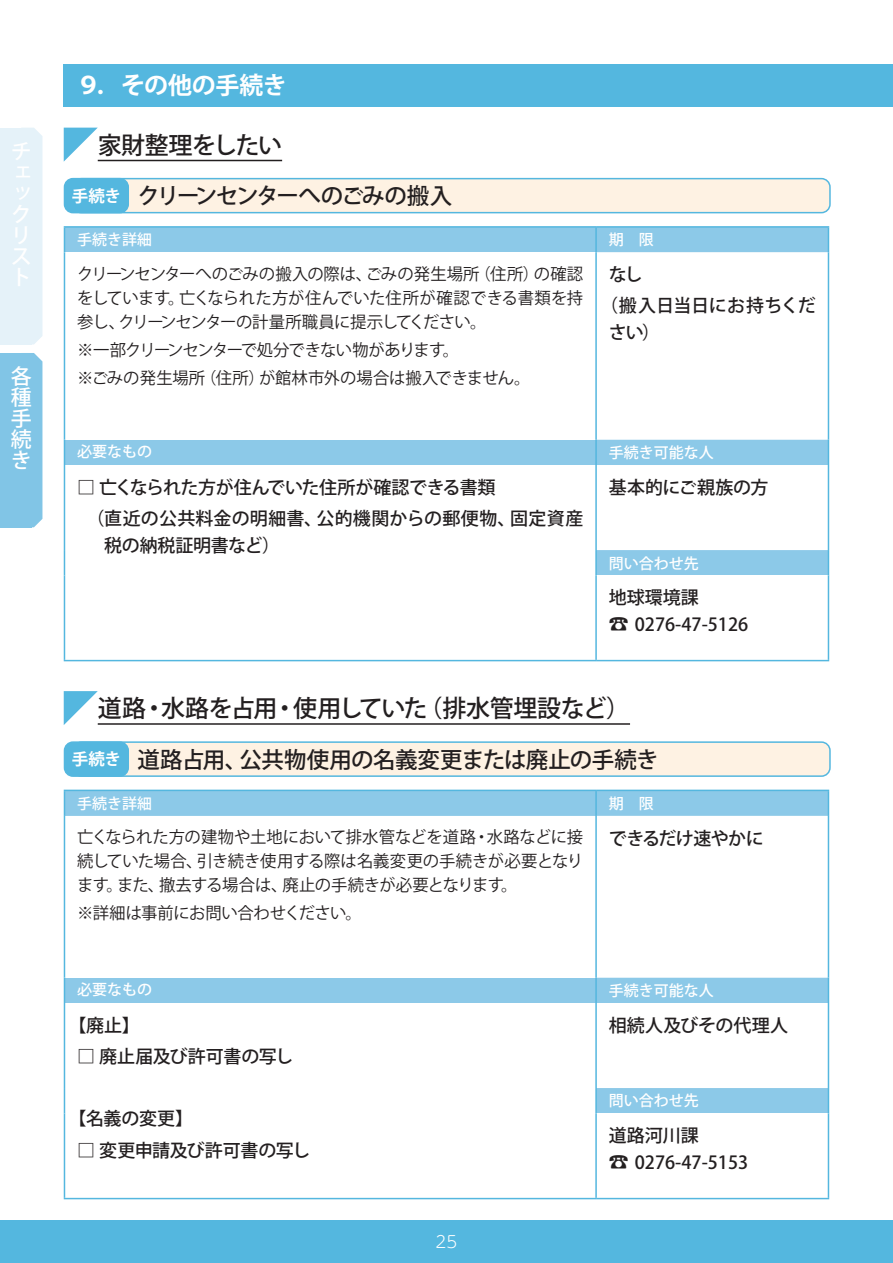
<style>
.page{position:relative;width:893px;height:1263px;background:#fff}
.page>*{position:absolute;margin:0;border:0;box-sizing:border-box;transform-origin:0 0}
.t1{font:24px "Koz Go Pro Medium 90 msp RKSJ H";letter-spacing:-.025em;color:#231f20}
.t2{font:24px "Koz Go Pro Bold 90 msp RKSJ H";letter-spacing:-.015em;color:#fff}
.t3{font:22.5px "Koz Go Pro Medium 90 msp RKSJ H";letter-spacing:-.03em;color:#231f20}
.t4{font:22.5px "Koz Go Pro Medium 90 msp RKSJ H";letter-spacing:-.075em;color:#231f20}
.t5{font:21px/21px "Koz Go Pro Medium 90 msp RKSJ H";color:#fff}
.t6{font:18px/31.2px "Koz Go Pro Medium 90 msp RKSJ H";letter-spacing:-.005em;color:#231f20}
.t7{font:18px "Koz Go Pro Medium 90 msp RKSJ H";letter-spacing:-.03em;color:#231f20}
.t8{font:16.5px/24px "Koz Go Pro Regular 90 msp RKSJ H";letter-spacing:-.02em;color:#231f20;text-align:justify}
.t9{font:16.5px "UD Shin M Go Pr 6 N Light 90 msp RKSJ H";color:#fff}
.t10{font:15px "Koz Go Pro Medium 90 msp RKSJ H";color:#fff}
.s1{font-family:"Koz Go Pro Bold 90 msp RKSJ H";font-size:16.5px;color:#fff}
.s2{font-size:19.8px}
</style>
<div class="page">
<div style="left:0;top:1220px;width:893px;height:43px;background:#54b7df"></div>
<div style="left:64px;top:64px;width:829px;height:42px;background:#54b7df"></div>
<hr style="left:98px;top:160px;width:184px;height:1px;background:#231f20">
<svg style="left:64px;top:128px;width:34px;height:34px"></svg>
<div style="left:73px;top:179px;width:757px;height:34px;background:#fef2e3;border-radius:9px"></div>
<div style="left:72px;top:178px;width:759px;height:35px;border:2px solid #54b7df;border-radius:9px"></div>
<div style="left:64px;top:179px;width:64px;height:34px;background:#54b7df;border-radius:9px"></div>
<div style="left:64px;top:178px;width:65px;height:35px;border:2px solid #54b7df;border-radius:9px"></div>
<div style="left:65px;top:228px;width:763px;height:348px;background:#8cc9e8"></div>
<div style="left:64px;top:252px;width:532px;height:188px;background:#fff"></div>
<svg style="left:597px;top:252px;width:231px;height:298px"></svg>
<div style="left:64px;top:465px;width:532px;height:196px;background:#fff"></div>
<hr style="left:595px;top:252px;width:2px;height:188px;background:#54b7df">
<hr style="left:595px;top:440px;width:2px;height:25px;background:#54b7df">
<hr style="left:595px;top:228px;width:2px;height:24px;background:#54b7df">
<hr style="left:595px;top:465px;width:2px;height:85px;background:#54b7df">
<hr style="left:595px;top:550px;width:2px;height:26px;background:#54b7df">
<hr style="left:595px;top:576px;width:2px;height:84px;background:#54b7df">
<hr style="left:64px;top:226px;width:532px;height:2px;background:#54b7df">
<svg style="left:64px;top:228px;width:1px;height:24px"></svg>
<hr style="left:596px;top:226px;width:233px;height:2px;background:#54b7df">
<svg style="left:828px;top:228px;width:1px;height:24px"></svg>
<hr style="left:64px;top:252px;width:1px;height:188px;background:#54b7df">
<hr style="left:828px;top:252px;width:1px;height:188px;background:#54b7df">
<svg style="left:64px;top:440px;width:1px;height:25px"></svg>
<svg style="left:828px;top:440px;width:1px;height:25px"></svg>
<hr style="left:64px;top:465px;width:1px;height:85px;background:#54b7df">
<svg style="left:64px;top:550px;width:1px;height:26px"></svg>
<hr style="left:64px;top:576px;width:1px;height:84px;background:#54b7df">
<hr style="left:64px;top:660px;width:532px;height:1px;background:#54b7df">
<hr style="left:828px;top:465px;width:1px;height:85px;background:#54b7df">
<svg style="left:828px;top:550px;width:1px;height:26px"></svg>
<hr style="left:828px;top:576px;width:1px;height:84px;background:#54b7df">
<hr style="left:596px;top:660px;width:233px;height:1px;background:#54b7df">
<hr style="left:98px;top:723px;width:532px;height:2px;background:#231f20">
<svg style="left:64px;top:691px;width:34px;height:34px"></svg>
<div style="left:73px;top:742px;width:757px;height:34px;background:#fef2e3;border-radius:9px"></div>
<div style="left:72px;top:741px;width:759px;height:36px;border:2px solid #54b7df;border-radius:9px"></div>
<div style="left:64px;top:742px;width:64px;height:34px;background:#54b7df;border-radius:9px"></div>
<div style="left:64px;top:741px;width:65px;height:36px;border:2px solid #54b7df;border-radius:9px"></div>
<div style="left:65px;top:791px;width:763px;height:323px;background:#8cc9e8"></div>
<div style="left:64px;top:816px;width:532px;height:161px;background:#fff"></div>
<svg style="left:597px;top:816px;width:231px;height:272px"></svg>
<div style="left:64px;top:1003px;width:532px;height:196px;background:#fff"></div>
<hr style="left:595px;top:816px;width:2px;height:161px;background:#54b7df">
<hr style="left:595px;top:977px;width:2px;height:26px;background:#54b7df">
<hr style="left:595px;top:791px;width:2px;height:25px;background:#54b7df">
<hr style="left:595px;top:1003px;width:2px;height:85px;background:#54b7df">
<hr style="left:595px;top:1088px;width:2px;height:26px;background:#54b7df">
<hr style="left:595px;top:1114px;width:2px;height:84px;background:#54b7df">
<hr style="left:64px;top:790px;width:532px;height:1px;background:#54b7df">
<svg style="left:64px;top:791px;width:1px;height:25px"></svg>
<hr style="left:596px;top:790px;width:233px;height:1px;background:#54b7df">
<svg style="left:828px;top:791px;width:1px;height:25px"></svg>
<hr style="left:64px;top:816px;width:1px;height:161px;background:#54b7df">
<hr style="left:828px;top:816px;width:1px;height:161px;background:#54b7df">
<svg style="left:64px;top:977px;width:1px;height:26px"></svg>
<svg style="left:828px;top:977px;width:1px;height:26px"></svg>
<hr style="left:64px;top:1003px;width:1px;height:85px;background:#54b7df">
<svg style="left:64px;top:1088px;width:1px;height:26px"></svg>
<hr style="left:64px;top:1114px;width:1px;height:84px;background:#54b7df">
<hr style="left:64px;top:1198px;width:532px;height:1px;background:#54b7df">
<hr style="left:828px;top:1003px;width:1px;height:85px;background:#54b7df">
<svg style="left:828px;top:1088px;width:1px;height:26px"></svg>
<hr style="left:828px;top:1114px;width:1px;height:84px;background:#54b7df">
<hr style="left:596px;top:1198px;width:233px;height:1px;background:#54b7df">
<div style="left:32px;top:128px;width:10px;height:216px;background:#e5f2f9"></div>
<div style="left:0;top:128px;width:32px;height:216px;background:#e5f2f9"></div>
<div style="left:32px;top:353px;width:10px;height:174px;background:#81c5e6"></div>
<div style="left:0;top:353px;width:32px;height:174px;background:#81c5e6"></div>
<p class="t5" style="left:11px;top:143px;width:21px">チェックリスト</p>
<p class="t5" style="left:11px;top:369px;width:22px;text-align:justify">各種手続き</p>
<h1 class="t2" style="left:76px;top:76px;width:212px">９．その他の手続き</h1>
<h1 class="t1" style="left:98px;top:136px;width:186px">家財整理をしたい</h1>
<h2 class="t4" style="left:72px;top:187px;width:382px"><span class="s1">手続き</span> クリーンセンターへのごみの搬入</h2>
<p class="t10" style="left:77px;top:234px;width:76px">手続き詳細</p>
<p class="t10" style="left:609px;top:234px;width:46px">期　限</p>
<p class="t8" style="left:77px;top:264px;width:507px">クリーンセンターへのごみの搬入の際は、ごみの発生場所（住所）の確認をしています。亡くなられた方が住んでいた住所が確認できる書類を持参し、クリーンセンターの計量所職員に提示してください。</p>
<p class="t8" style="left:77px;top:338px;width:455px;line-height:28.2px">※一部クリーンセンターで処分できない物があります。<br>※ごみの発生場所（住所）が館林市外の場合は搬入できません。</p>
<p class="t6" style="left:600px;top:261px;width:217px;text-indent:9px">なし<br>（搬入日当日にお持ちくだ</p>
<p class="t6" style="left:609px;top:319px;width:53px">さい）</p>
<p class="t10" style="left:77px;top:446px;width:76px">必要なもの</p>
<p class="t10" style="left:609px;top:447px;width:106px">手続き可能な人</p>
<p class="t6" style="left:87px;top:474px;width:498px;text-indent:-9px">□ 亡くなられた方が住んでいた住所が確認できる書類<br>（ 直近の公共料金の明細書、公的機関からの郵便物、固定資産</p>
<p class="t6" style="left:104px;top:532px;width:177px">税の納税証明書など）</p>
<p class="t6" style="left:609px;top:474px;width:161px">基本的にご親族の方</p>
<p class="t10" style="left:609px;top:557px;width:91px">問い合わせ先</p>
<p class="t6" style="left:609px;top:586px;width:141px;line-height:27px">地球環境課<br><span class="s2">☎</span> 0276-47-5126</p>
<h1 class="t1" style="left:98px;top:699px;width:534px">道路・水路を占用・使用していた（排水管埋設など）</h1>
<h2 class="t3" style="left:72px;top:751px;width:588px"><span class="s1">手続き</span> 道路占用、公共物使用の名義変更または廃止の手続き</h2>
<p class="t10" style="left:77px;top:798px;width:76px">手続き詳細</p>
<p class="t10" style="left:609px;top:798px;width:46px">期　限</p>
<p class="t8" style="left:77px;top:827px;width:507px">亡くなられた方の建物や土地において排水管などを道路・水路などに接続していた場合、引き続き使用する際は名義変更の手続きが必要となります。また、撤去する場合は、廃止の手続きが必要となります。</p>
<p class="t8" style="left:77px;top:903px;width:286px">※詳細は事前にお問い合わせください。</p>
<p class="t7" style="left:609px;top:831px;width:156px">できるだけ速やかに</p>
<p class="t10" style="left:77px;top:984px;width:76px">必要なもの</p>
<p class="t10" style="left:609px;top:985px;width:106px">手続き可能な人</p>
<p class="t6" style="left:68px;top:1012px;width:73px">【廃止】</p>
<p class="t6" style="left:77px;top:1043px;width:217px">□ 廃止届及び許可書の写し</p>
<p class="t6" style="left:609px;top:1012px;width:181px">相続人及びその代理人</p>
<p class="t6" style="left:68px;top:1105px;width:126px">【名義の変更】</p>
<p class="t6" style="left:77px;top:1137px;width:234px">□ 変更申請及び許可書の写し</p>
<p class="t9" style="left:436px;top:1235px;width:23px">25</p>
<p class="t10" style="left:609px;top:1095px;width:91px">問い合わせ先</p>
<p class="t6" style="left:609px;top:1124px;width:141px;line-height:27px">道路河川課<br><span class="s2">☎</span> 0276-47-5153</p>
</div>
